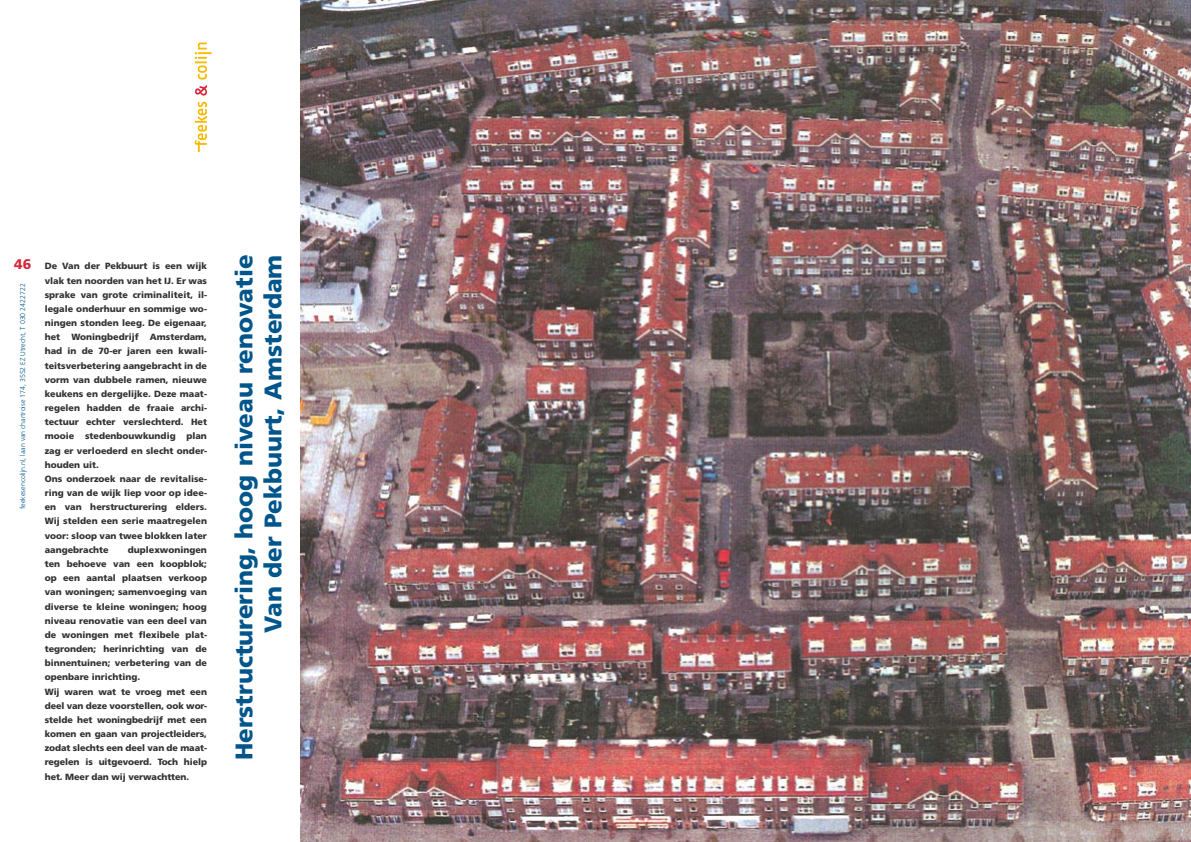
<style>
.page{position:relative;width:1191px;height:842px;background:#fff}
.page>*{position:absolute;margin:0;border:0;box-sizing:border-box;transform-origin:0 0}
.Hoofdstukkop{font:900 24px/28.9px "Frutiger";color:#00568b;text-align:right}
.t1{font:900 14px "Frutiger";color:#d62639}
.Lead{font:900 9px/14.2px "Frutiger";color:#323235;text-align:justify}
.t2{font:300 7px "Frutiger";color:#00568b}
</style>
<div class="page">
<svg style="left:195px;top:43px;width:17px;height:53px"></svg>
<svg style="left:195px;top:102px;width:12px;height:50px"></svg>
<img style="left:300px;top:0;width:891px;height:842px">
<p class="t1" style="left:14px;top:256px;width:19px">46</p>
<p class="t2" style="left:19px;top:509px;width:227px;rotate:-90deg">feekesencolijn.nl, laan van chartroise 174, 3552 EZ Utrecht, T 030 2422722</p>
<p class="Lead" style="left:45px;top:259px;width:164px">De Van der Pekbuurt is een wijk vlak ten noorden van het IJ. Er was sprake van grote criminaliteit, il&shy;legale onderhuur en sommige wo&shy;ningen stonden leeg. De eigenaar, het Woningbedrijf Amsterdam, had in de 70-er jaren een kwali&shy;teitsverbetering aangebracht in de vorm van dubbele ramen, nieuwe keukens en dergelijke. Deze maat&shy;regelen hadden de fraaie archi&shy;tectuur echter verslechterd. Het mooie stedenbouwkundig plan zag er verloederd en slecht onder&shy;houden uit.</p>
<p class="Lead" style="left:45px;top:472px;width:164px">Ons onderzoek naar de revitalise&shy;ring van de wijk liep voor op idee&shy;en van herstructurering elders.<br>Wij stelden een serie maatregelen voor: sloop van twee blokken later aangebrachte</p>
<p class="Lead" style="left:45px;top:542px;width:164px;text-indent:83px">duplexwoningen ten behoeve van een koopblok; op een aantal plaatsen verkoop van woningen; samenvoeging van diverse te kleine woningen; hoog niveau renovatie van een deel van de woningen met flexibele plat&shy;tegronden; herinrichting van de binnentuinen; verbetering van de openbare inrichting.</p>
<p class="Lead" style="left:45px;top:684px;width:164px">Wij waren wat te vroeg met een deel van deze voorstellen, ook wor&shy;stelde het woningbedrijf met een komen en gaan van projectleiders, zodat slechts een deel van de maat&shy;regelen is uitgevoerd. Toch hielp het. Meer dan wij verwachtten.</p>
<p class="Hoofdstukkop" style="left:230px;top:760px;width:507px;rotate:-90deg">Herstructurering, hoog niveau renovatie<br>Van der Pekbuurt, Amsterdam</p>
</div>
